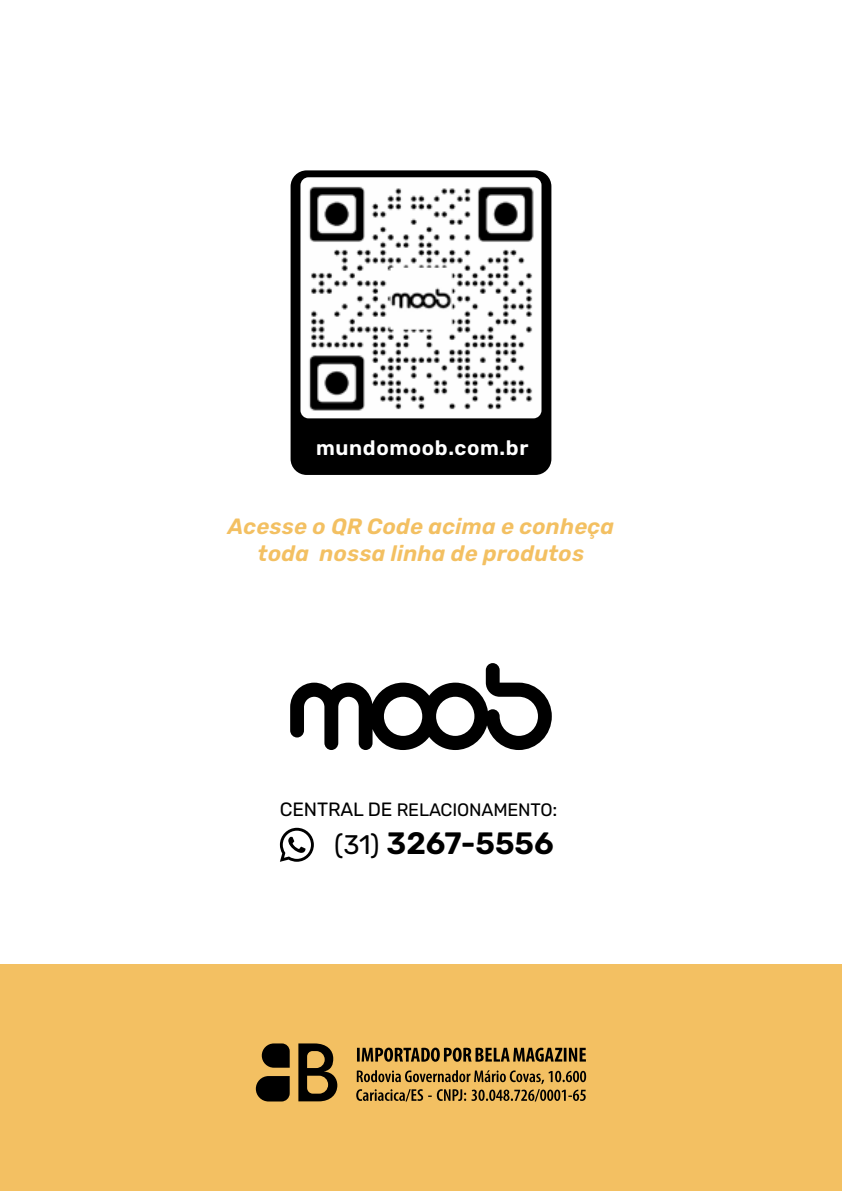
<style>
.page{position:relative;width:842px;height:1191px;background:#fff}
.page>*{position:absolute;margin:0;border:0;box-sizing:border-box;transform-origin:0 0}
.t1{font:600 30.8px "Rubik";color:#000}
.t2{font:italic 600 22px/27px "Rubik";letter-spacing:.01em;color:#f3c062;text-align:center}
.t3{font:600 20.6px "Rubik";letter-spacing:.03em;color:#fff}
.t4{font:18px "Rubik";letter-spacing:-.01em;color:#000}
.s1{font-size:19.2px}
.s2{font-weight:400;font-size:26.8px}
</style>
<div class="page">
<div style="left:0;top:964px;width:842px;height:227px;background:#f3c062"></div>
<svg style="left:290px;top:663px;width:262px;height:87px"></svg>
<svg style="left:280px;top:827px;width:34px;height:35px"></svg>
<div style="left:291px;top:170px;width:260px;height:305px;background:#000;border-radius:16px"></div>
<img style="left:300px;top:177px;width:241px;height:241px">
<svg style="left:262px;top:1043px;width:28px;height:24px"></svg>
<svg style="left:256px;top:1076px;width:34px;height:25px"></svg>
<svg style="left:298px;top:1043px;width:39px;height:58px"></svg>
<svg style="left:356px;top:1070px;width:230px;height:31px"></svg>
<svg style="left:357px;top:1047px;width:229px;height:14px"></svg>
<p class="t3" style="left:316px;top:436px;width:214px">mundomoob.com.br</p>
<p class="t2" style="left:228px;top:514px;width:388px">Acesse o QR Code acima e conheça toda nossa linha de produtos</p>
<p class="t4" style="left:280px;top:799px;width:279px"><span class="s1">CENTRAL DE</span> RELACIONAMENTO<span class="s1">:</span></p>
<h1 class="t1" style="left:334px;top:826px;width:221px"><span class="s2">(31)</span> 3267-5556</h1>
</div>
